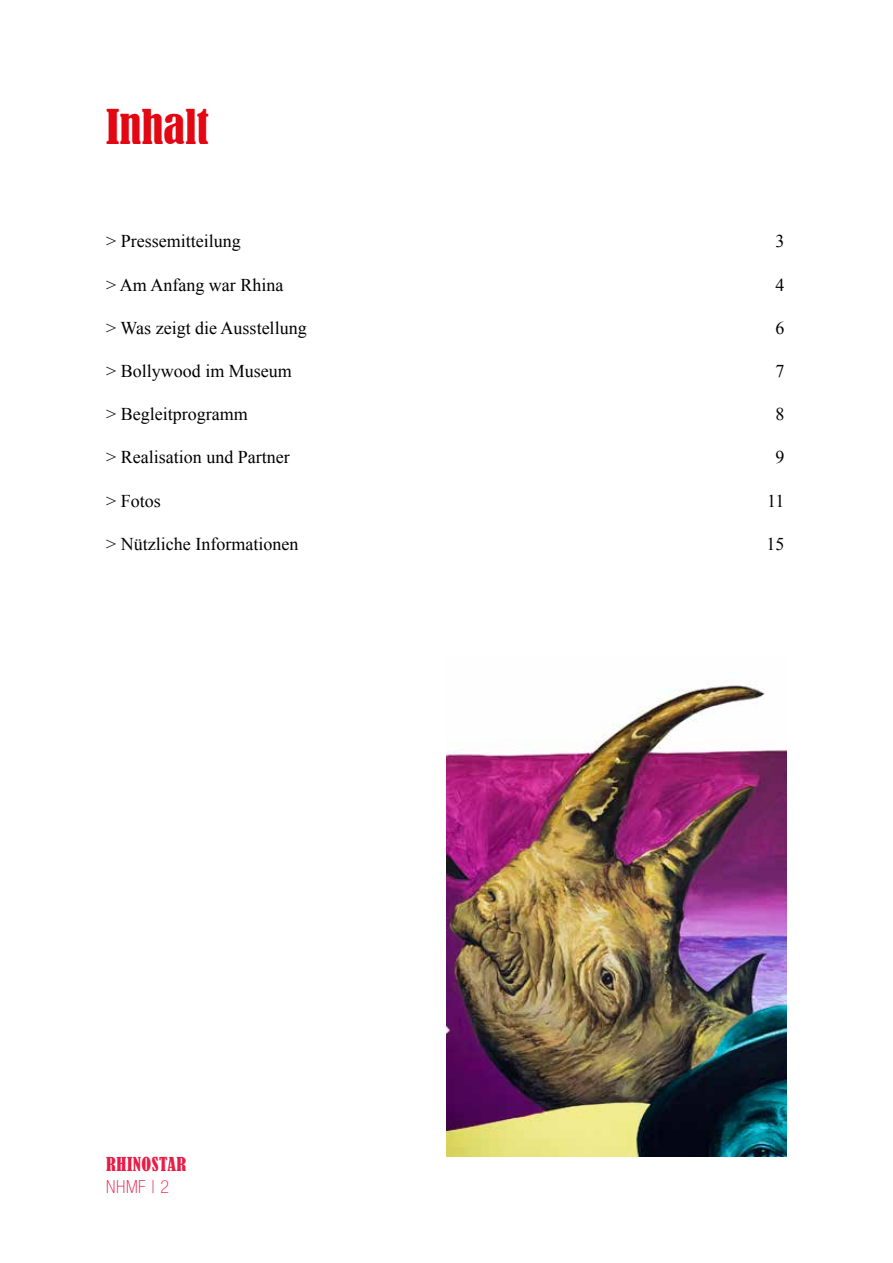
<style>
.page{position:relative;width:893px;height:1263px;background:#fff}
.page>*{position:absolute;margin:0;border:0;box-sizing:border-box;transform-origin:0 0}
.t1{font:condensed 45px "Bernard";color:#e30613}
.t2{font:18px "Times New Roman";color:#000}
.t3{font:condensed 18px "Bernard";letter-spacing:.03em;color:#e81d47}
.t4{font:100 condensed 18px "Helvetica Neue";color:#e81d47}
</style>
<div class="page">
<img style="left:446px;top:681px;width:341px;height:476px">
<h1 class="t1" style="left:106px;top:101px;width:104px">Inhalt</h1>
<p class="t2" style="left:106px;top:229px;width:136px">&gt; Pressemitteilung</p>
<p class="t2" style="left:775px;top:229px;width:10px">3</p>
<p class="t2" style="left:106px;top:272px;width:179px">&gt; Am Anfang war Rhina</p>
<p class="t2" style="left:775px;top:272px;width:10px">4</p>
<p class="t2" style="left:106px;top:316px;width:202px">&gt; Was zeigt die Ausstellung</p>
<p class="t2" style="left:775px;top:316px;width:10px">6</p>
<p class="t2" style="left:106px;top:359px;width:187px">&gt; Bollywood im Museum</p>
<p class="t2" style="left:775px;top:359px;width:10px">7</p>
<p class="t2" style="left:106px;top:402px;width:143px">&gt; Begleitprogramm</p>
<p class="t2" style="left:775px;top:402px;width:10px">8</p>
<p class="t2" style="left:106px;top:445px;width:185px">&gt; Realisation und Partner</p>
<p class="t2" style="left:775px;top:445px;width:10px">9</p>
<p class="t2" style="left:106px;top:488px;width:56px">&gt; Fotos</p>
<p class="t2" style="left:767px;top:488px;width:19px">11</p>
<p class="t2" style="left:106px;top:532px;width:194px">&gt; Nützliche Informationen</p>
<p class="t2" style="left:766px;top:532px;width:20px">15</p>
<p class="t3" style="left:106px;top:1154px;width:82px">RHINOSTAR</p>
<p class="t4" style="left:106px;top:1176px;width:64px">NHMF | 2</p>
</div>
